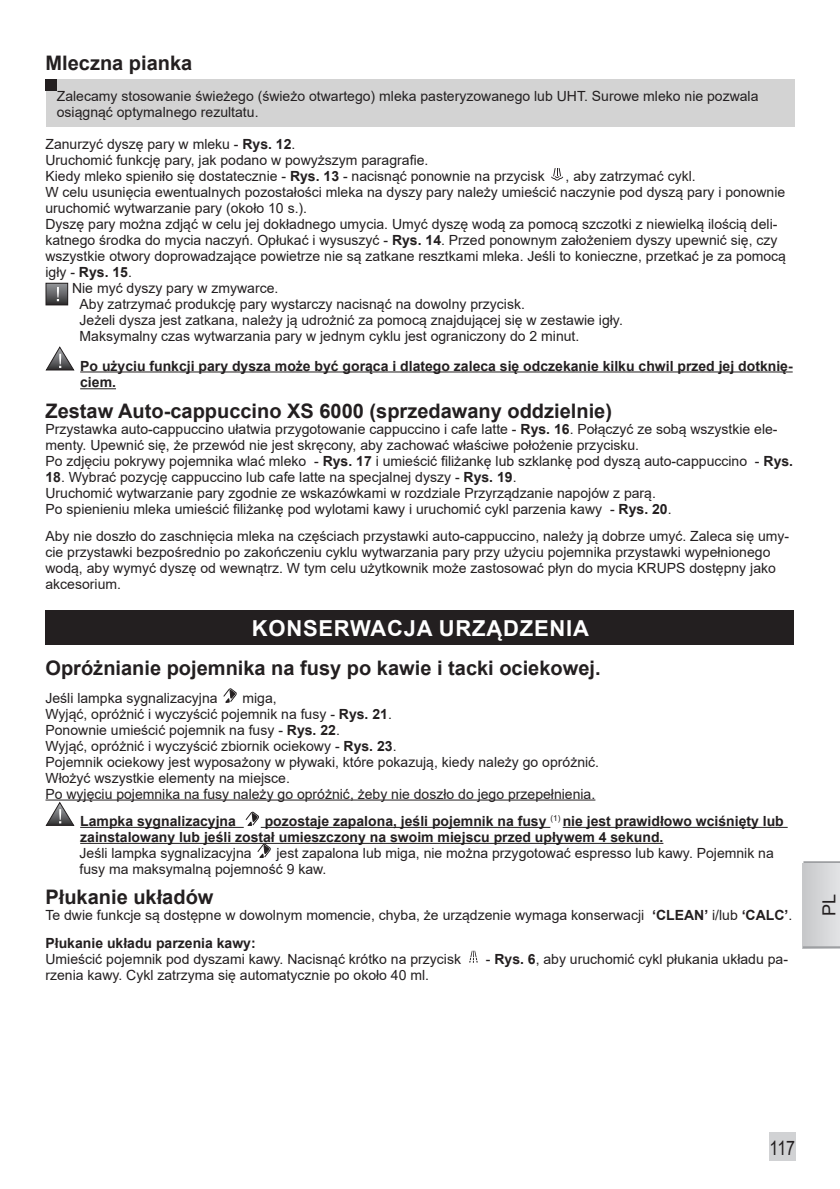
<style>
.page{position:relative;width:840px;height:1189px;background:#fff}
.page>*{position:absolute;margin:0;border:0;box-sizing:border-box;transform-origin:0 0}
.t1{font:700 22px "Arial";letter-spacing:.035em;color:#fff}
.t2{font:700 20px "Arial";color:#231f20}
.t3{font:20px "Arial";color:#231f20;scale:.8 1}
.t4{font:18px "Arial";color:#231f20}
.t5{font:14px/16px "Arial";color:#231f20}
.t6{font:700 14px/16.8px "Arial";color:#231f20}
.s1{font-weight:700}
</style>
<div class="page">
<div style="left:768px;top:1132px;width:27px;height:29px;background:#d1d2d4"></div>
<hr style="left:803px;top:861px;width:36px;height:2px;background:#9d9fa2">
<div style="left:802px;top:863px;width:37px;height:85px;background:linear-gradient(to bottom,#d4d5d7,#d4d5d7)"></div>
<hr style="left:802px;top:946px;width:37px;height:2px;background:#9d9fa2">
<hr style="left:80px;top:371px;width:712px;height:1px;background:#231f20">
<hr style="left:80px;top:388px;width:36px;height:1px;background:#231f20">
<hr style="left:45px;top:799px;width:550px;height:1px;background:#231f20">
<hr style="left:80px;top:827px;width:164px;height:1px;background:#231f20">
<hr style="left:261px;top:827px;width:289px;height:1px;background:#231f20">
<hr style="left:562px;top:827px;width:225px;height:1px;background:#231f20">
<hr style="left:80px;top:843px;width:583px;height:1px;background:#231f20">
<div style="left:45px;top:79px;width:749px;height:48px;background:#d3d3d3"></div>
<div style="left:45px;top:79px;width:12px;height:12px;background:#231f20"></div>
<svg style="left:551px;top:168px;width:12px;height:13px"></svg>
<svg style="left:47px;top:285px;width:19px;height:18px"></svg>
<div style="left:45px;top:283px;width:23px;height:22px;border:1px solid #231f20"></div>
<svg style="left:57px;top:287px;width:2px;height:14px"></svg>
<svg style="left:45px;top:346px;width:30px;height:25px"></svg>
<div style="left:45px;top:610px;width:749px;height:34px;background:#231f20"></div>
<svg style="left:223px;top:688px;width:13px;height:14px"></svg>
<svg style="left:45px;top:801px;width:30px;height:25px"></svg>
<svg style="left:245px;top:811px;width:14px;height:15px"></svg>
<svg style="left:257px;top:843px;width:14px;height:15px"></svg>
<svg style="left:469px;top:950px;width:8px;height:12px"></svg>
<h2 class="t2" style="left:45px;top:49px;width:148px">Mleczna pianka</h2>
<p class="t5" style="left:57px;top:88px;width:703px">Zalecamy stosowanie świeżego (świeżo otwartego) mleka pasteryzowanego lub UHT. Surowe mleko nie pozwala osiągnąć optymalnego rezultatu.</p>
<p class="t5" style="left:45px;top:136px;width:500px">Zanurzyć dyszę pary w mleku - <span class="s1">Rys. 12</span>.<br>Uruchomić funkcję pary, jak podano w powyższym paragrafie.<br>Kiedy mleko spieniło się dostatecznie - <span class="s1">Rys. 13</span> - nacisnąć ponownie na przycisk</p>
<p class="t5" style="left:565px;top:168px;width:131px">, aby zatrzymać cykl.</p>
<p class="t5" style="left:45px;top:184px;width:741px">W celu usunięcia ewentualnych pozostałości mleka na dyszy pary należy umieścić naczynie pod dyszą pary i ponownie</p>
<p class="t5" style="left:45px;top:200px;width:263px">uruchomić wytwarzanie pary (około 10 s.).</p>
<p class="t5" style="left:45px;top:216px;width:733px">Dyszę pary można zdjąć w celu jej dokładnego umycia. Umyć dyszę wodą za pomocą szczotki z niewielką ilością deli-</p>
<p class="t5" style="left:45px;top:232px;width:733px">katnego środka do mycia naczyń. Opłukać i wysuszyć - <span class="s1">Rys. 14</span>. Przed ponownym założeniem dyszy upewnić się, czy</p>
<p class="t5" style="left:45px;top:248px;width:741px">wszystkie otwory doprowadzające powietrze nie są zatkane resztkami mleka. Jeśli to konieczne, przetkać je za pomocą</p>
<p class="t5" style="left:45px;top:264px;width:88px">igły - <span class="s1">Rys. 15</span>.</p>
<p class="t5" style="left:72px;top:280px;width:208px">Nie myć dyszy pary w zmywarce.</p>
<p class="t5" style="left:79px;top:296px;width:447px">Aby zatrzymać produkcję pary wystarczy nacisnąć na dowolny przycisk.</p>
<p class="t5" style="left:79px;top:312px;width:544px">Jeżeli dysza jest zatkana, należy ją udrożnić za pomocą znajdującej się w zestawie igły.</p>
<p class="t5" style="left:79px;top:328px;width:501px">Maksymalny czas wytwarzania pary w jednym cyklu jest ograniczony do 2 minut.</p>
<p class="t6" style="left:80px;top:357px;width:713px">Po użyciu funkcji pary dysza może być gorąca i dlatego zaleca się odczekanie kilku chwil przed jej dotknię&shy;ciem.</p>
<h2 class="t2" style="left:45px;top:397px;width:568px">Zestaw Auto-cappuccino XS 6000 (sprzedawany oddzielnie)</h2>
<p class="t5" style="left:45px;top:421px;width:749px">Przystawka auto-cappuccino ułatwia przygotowanie cappuccino i cafe latte - <span class="s1">Rys. 16</span>. Połączyć ze sobą wszystkie ele&shy;menty. Upewnić się, że przewód nie jest skręcony, aby zachować właściwe położenie przycisku.<br>Po zdjęciu pokrywy pojemnika wlać mleko - <span class="s1">Rys. 17</span> i umieścić filiżankę lub szklankę pod dyszą auto-cappuccino - <span class="s1">Rys.</span></p>
<p class="t5" style="left:45px;top:469px;width:627px"><span class="s1">18</span>. Wybrać pozycję cappuccino lub cafe latte na specjalnej dyszy - <span class="s1">Rys. 19</span>.<br>Uruchomić wytwarzanie pary zgodnie ze wskazówkami w rozdziale Przyrządzanie napojów z parą.<br>Po spienieniu mleka umieścić filiżankę pod wylotami kawy i uruchomić cykl parzenia kawy - <span class="s1">Rys. 20</span>.</p>
<p class="t5" style="left:45px;top:528px;width:745px">Aby nie doszło do zaschnięcia mleka na częściach przystawki auto-cappuccino, należy ją dobrze umyć. Zaleca się umy&shy;cie przystawki bezpośrednio po zakończeniu cyklu wytwarzania pary przy użyciu pojemnika przystawki wypełnionego wodą, aby wymyć dyszę od wewnątrz. W tym celu użytkownik może zastosować płyn do mycia KRUPS dostępny jako akcesorium.</p>
<h1 class="t1" style="left:252px;top:612px;width:338px">KONSERWACJA URZĄDZENIA</h1>
<h2 class="t2" style="left:45px;top:654px;width:556px">Opróżnianie pojemnika na fusy po kawie i tacki ociekowej.</h2>
<p class="t5" style="left:45px;top:689px;width:173px">Jeśli lampka sygnalizacyjna</p>
<p class="t5" style="left:45px;top:689px;width:555px;text-indent:197px">miga,<br>Wyjąć, opróżnić i wyczyścić pojemnik na fusy - <span class="s1">Rys. 21</span>.<br>Ponownie umieścić pojemnik na fusy - <span class="s1">Rys. 22</span>.<br>Wyjąć, opróżnić i wyczyścić zbiornik ociekowy - <span class="s1">Rys. 23</span>.<br>Pojemnik ociekowy jest wyposażony w pływaki, które pokazują, kiedy należy go opróżnić.<br>Włożyć wszystkie elementy na miejsce.<br>Po wyjęciu pojemnika na fusy należy go opróżnić, żeby nie doszło do jego przepełnienia.</p>
<p class="t6" style="left:80px;top:812px;width:157px">Lampka sygnalizacyjna</p>
<p class="t6" style="left:80px;top:813px;width:705px;line-height:16px;text-indent:184px">pozostaje zapalona, jeśli pojemnik na fusy <sup>(1)</sup> nie jest prawidłowo wciśnięty lub zainstalowany lub jeśli został umieszczony na swoim miejscu przed upływem 4 sekund.</p>
<p class="t5" style="left:79px;top:845px;width:173px">Jeśli lampka sygnalizacyjna</p>
<p class="t5" style="left:79px;top:845px;width:695px;text-indent:197px">jest zapalona lub miga, nie można przygotować espresso lub kawy. Pojemnik na fusy ma maksymalną pojemność 9 kaw.</p>
<h2 class="t2" style="left:45px;top:883px;width:169px">Płukanie układów</h2>
<p class="t5" style="left:45px;top:901px;width:748px;line-height:27.4px">Te dwie funkcje są dostępne w dowolnym momencie, chyba, że urządzenie wymaga konserwacji <span class="s1">‘CLEAN’</span> i/lub <span class="s1">‘CALC’</span>.<br><span class="s1">Płukanie układu parzenia kawy:</span></p>
<p class="t5" style="left:45px;top:950px;width:417px">Umieścić pojemnik pod dyszami kawy. Nacisnąć krótko na przycisk</p>
<p class="t5" style="left:485px;top:950px;width:303px">- <span class="s1">Rys. 6</span>, aby uruchomić cykl płukania układu pa-</p>
<p class="t5" style="left:45px;top:966px;width:385px">rzenia kawy. Cykl zatrzyma się automatycznie po około 40 ml.</p>
<p class="t4" style="left:816px;top:916px;width:24px;rotate:-90deg">PL</p>
<h2 class="t3" style="left:769px;top:1134px;width:33px">117</h2>
</div>
